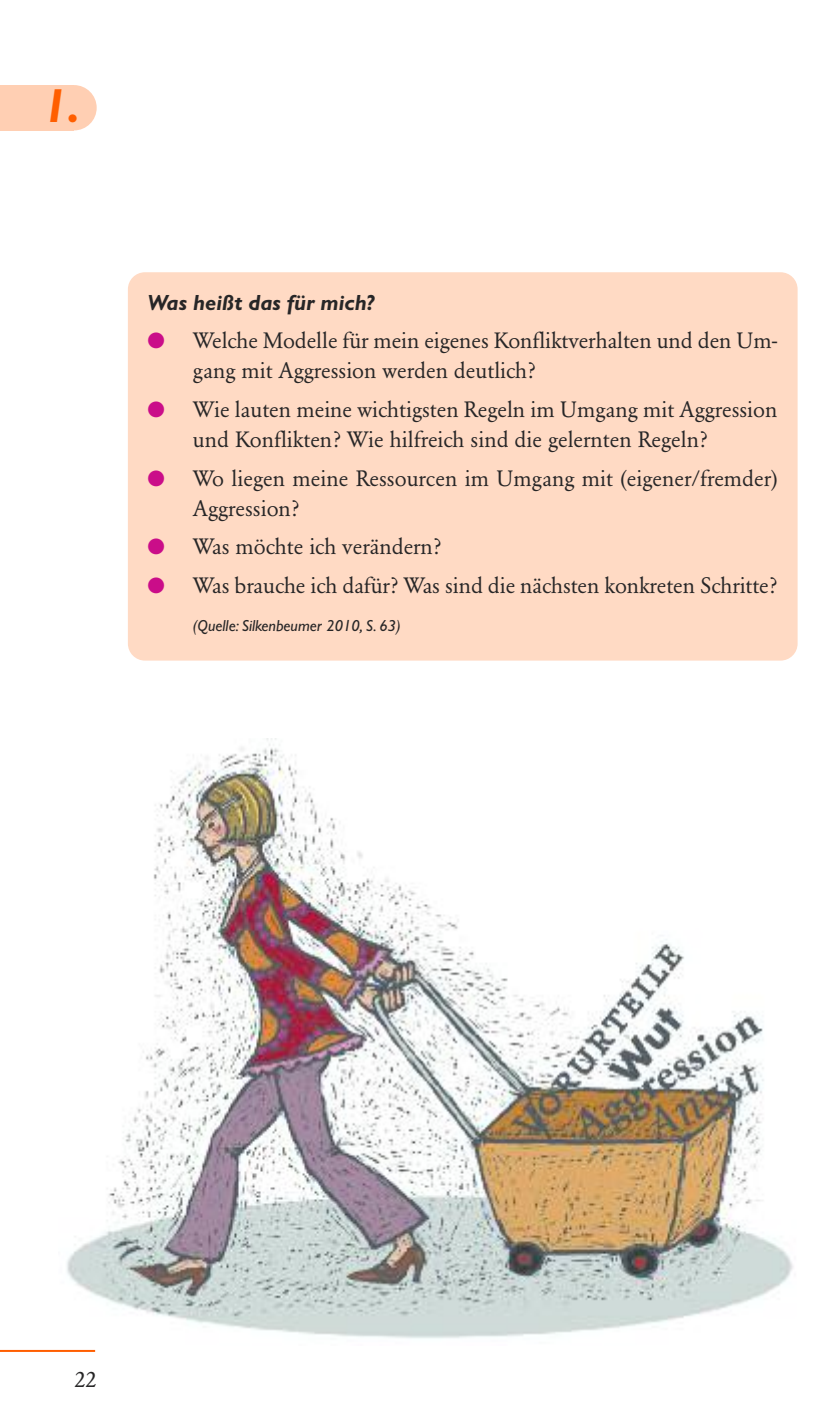
<style>
.page{position:relative;width:840px;height:1418px;background:#fff}
.page>*{position:absolute;margin:0;border:0;box-sizing:border-box;transform-origin:0 0}
.t1{font:italic 700 48px "Gill Sans";color:#ff5e00}
.t2{font:22px/30px "Garamond BE";color:#272627}
.t3{font:italic 700 22px "Gill Sans";color:#272627}
.t4{font:italic 16px "Gill Sans";color:#272627}
.s1{color:#ca0d89}
</style>
<div class="page">
<div style="left:128px;top:272px;width:669px;height:388px;background:#ffdac4;border-radius:17px"></div>
<hr style="left:0;top:1349px;width:95px;height:2px;background:#ff5e00">
<div style="left:0;top:85px;width:74px;height:45px;background:#ffcfb3"></div>
<div style="left:51px;top:85px;width:46px;height:45px;background:#ffcfb3;border-radius:50%"></div>
<img style="left:67px;top:738px;width:727px;height:601px">
<h1 class="t1" style="left:43px;top:87px;width:39px">1.</h1>
<p class="t3" style="left:147px;top:294px;width:228px">Was heißt das für mich?</p>
<p class="t2" style="left:193px;top:328px;width:585px;text-indent:-45px"><span class="s1">●</span> Welche Modelle für mein eigenes Konfliktverhalten und den Um&shy;gang mit Aggression werden deutlich?</p>
<p class="t2" style="left:193px;top:396px;width:585px;text-indent:-45px"><span class="s1">●</span> Wie lauten meine wichtigsten Regeln im Umgang mit Aggression und Konflikten? Wie hilfreich sind die gelernten Regeln?</p>
<p class="t2" style="left:193px;top:465px;width:585px;text-indent:-45px"><span class="s1">●</span> Wo liegen meine Ressourcen im Umgang mit (eigener/fremder)<br>Aggression?</p>
<p class="t2" style="left:147px;top:533px;width:295px"><span class="s1">●</span> Was möchte ich verändern?</p>
<p class="t2" style="left:147px;top:572px;width:631px"><span class="s1">●</span> Was brauche ich dafür? Was sind die nächsten konkreten Schritte?</p>
<p class="t4" style="left:193px;top:619px;width:209px">(Quelle: Silkenbeumer 2010, S. 63)</p>
<p class="t2" style="left:75px;top:1365px;width:23px">22</p>
</div>
